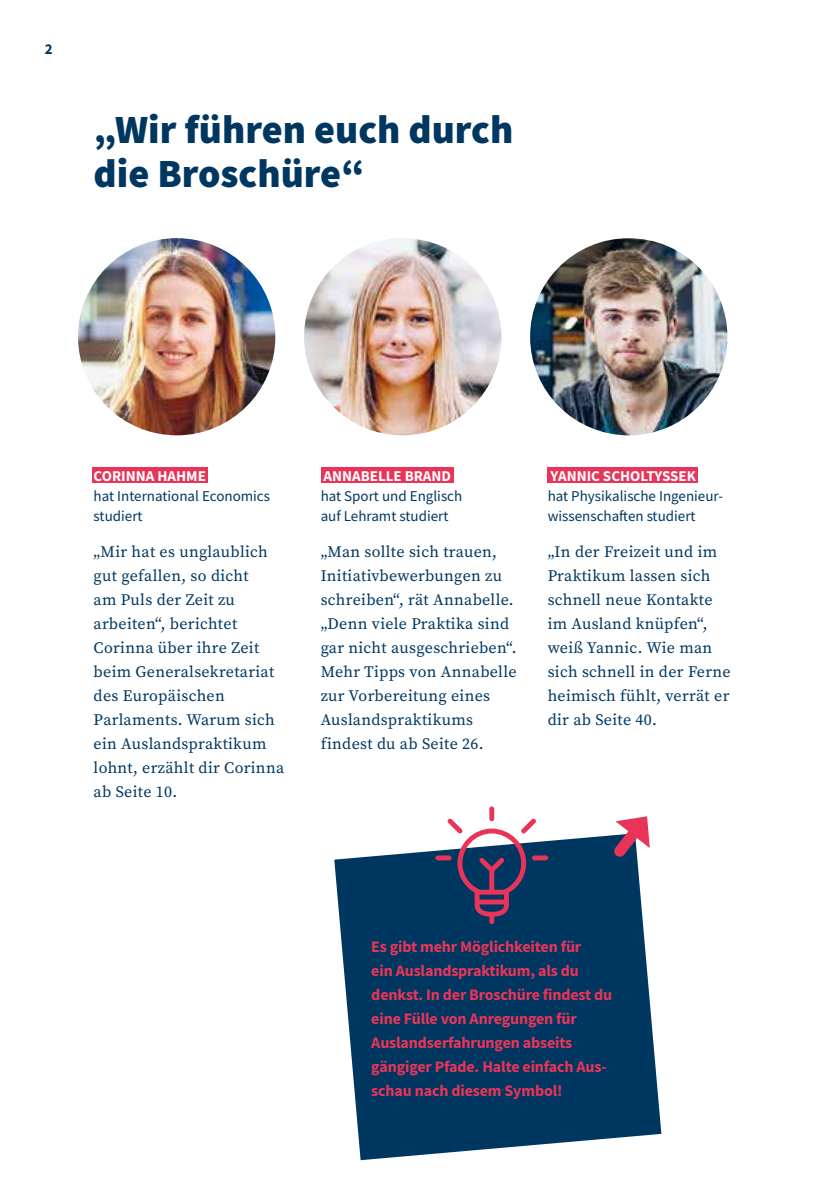
<style>
.page{position:relative;width:840px;height:1191px;background:#fff}
.page>*{position:absolute;margin:0;border:0;box-sizing:border-box;transform-origin:0 0}
.t1{font:900 40px/44px "Source Sans Pro";color:#003761}
.t2{font:16px/24px "Source Serif Pro";letter-spacing:.02em;color:#003761}
.t3{font:700 16px/24px "Source Sans Pro";letter-spacing:-.01em;color:#e83458}
.t4{font:15px/20px "Source Sans Pro";color:#003761}
.t5{font:700 15px "Source Sans Pro";color:#003761}
.s1{font-weight:700;color:#fff}
</style>
<div class="page">
<svg style="left:334px;top:836px;width:327px;height:324px;background:#235377"></svg>
<div style="left:92px;top:467px;width:116px;height:16px;background:#e83458"></div>
<div style="left:320px;top:467px;width:133px;height:16px;background:#e83458"></div>
<div style="left:547px;top:467px;width:150px;height:16px;background:#e83458"></div>
<img style="left:78px;top:238px;width:197px;height:197px;border-radius:99px">
<img style="left:304px;top:238px;width:197px;height:197px;border-radius:99px">
<img style="left:530px;top:238px;width:197px;height:197px;border-radius:99px">
<svg style="left:603px;top:816px;width:50px;height:51px"></svg>
<div style="left:489px;top:806px;width:5px;height:15px;background:#e83458;border-radius:2px"></div>
<div style="left:435px;top:855px;width:16px;height:5px;background:#e83458;border-radius:2px"></div>
<div style="left:531px;top:855px;width:17px;height:5px;background:#e83458;border-radius:2px"></div>
<svg style="left:447px;top:818px;width:88px;height:106px"></svg>
<p class="t5" style="left:45px;top:39px;width:9px">2</p>
<h1 class="t1" style="left:94px;top:107px;width:421px">„Wir führen euch durch die Broschüre“</h1>
<p class="t4" style="left:94px;top:465px;width:178px"><span class="s1">CORINNA HAHME<br></span>hat International Economics studiert</p>
<p class="t2" style="left:94px;top:539px;width:192px">„Mir hat es unglaublich gut gefallen, so dicht<br>am Puls der Zeit zu arbeiten“, berichtet<br>Corinna über ihre Zeit beim Generalsekretariat des Europäischen<br>Parlaments. Warum sich ein Auslandspraktikum lohnt, erzählt dir Corinna ab Seite 10.</p>
<p class="t4" style="left:320px;top:465px;width:143px"><span class="s1">ANNABELLE BRAND </span>hat Sport und Englisch auf Lehramt studiert</p>
<p class="t2" style="left:320px;top:539px;width:197px">„Man sollte sich trauen,<br>Initiativbewerbungen zu schreiben“, rät Annabelle. „Denn viele Praktika sind gar nicht ausgeschrieben“.<br>Mehr Tipps von Annabelle zur Vorbereitung eines<br>Auslandspraktikums findest du ab Seite 26.</p>
<p class="t4" style="left:547px;top:465px;width:177px"><span class="s1">YANNIC SCHOLTYSSEK<br></span>hat Physikalische Ingenieur&shy;wissenschafen studiert</p>
<p class="t2" style="left:547px;top:539px;width:184px">„In der Freizeit und im<br>Praktikum lassen sich schnell neue Kontakte im Ausland knüpfen“, weiß Yannic. Wie man sich schnell in der Ferne heimisch fühlt, verrät er dir ab Seite 40.</p>
<p class="t3" style="left:371px;top:934px;width:242px">Es gibt mehr Möglichkeiten für<br>ein Auslandspraktikum, als du denkst. In der Broschüre findest du eine Fülle von Anregungen für<br>Auslandserfahrungen abseits gängiger Pfade. Halte einfach Aus&shy;schau nach diesem Symbol!</p>
</div>
